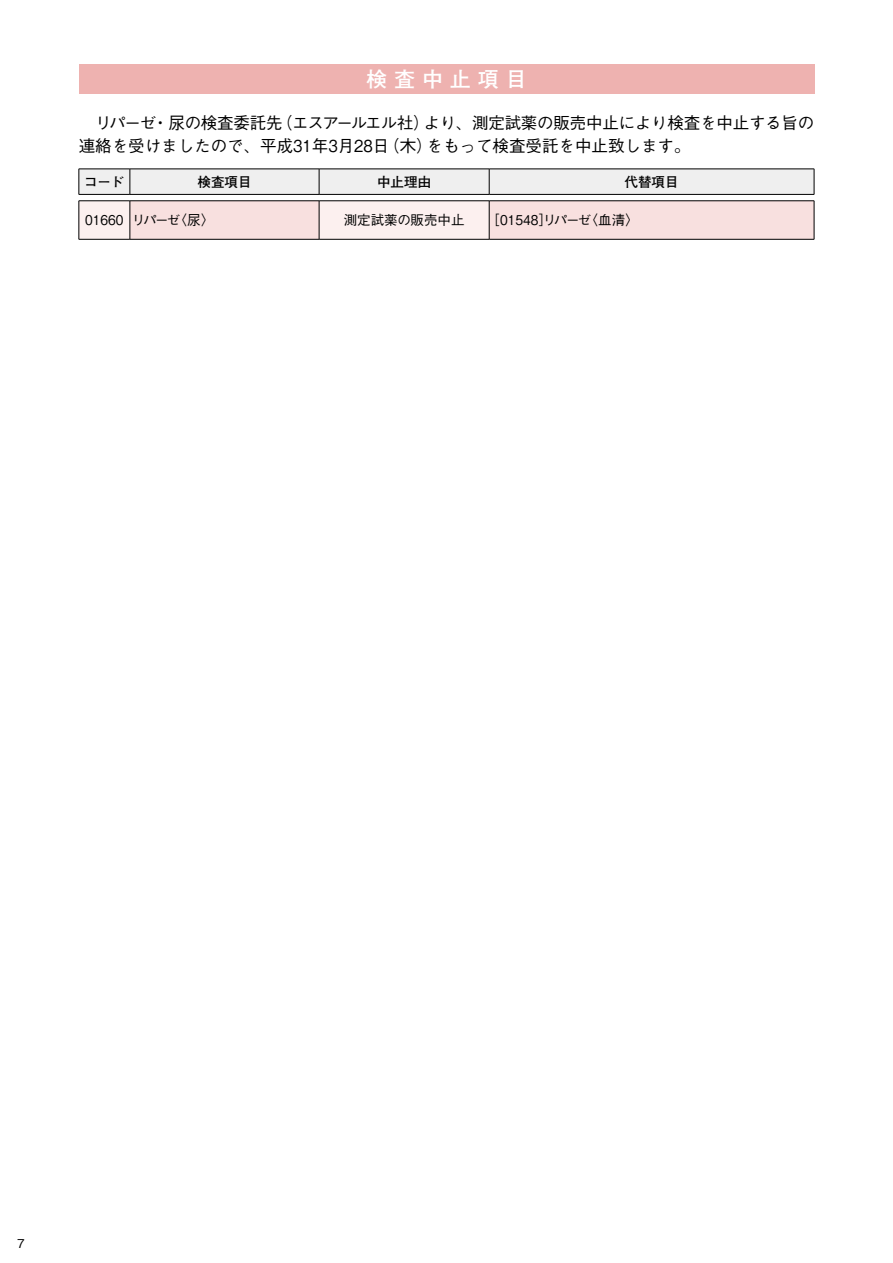
<style>
.page{position:relative;width:893px;height:1263px;background:#fff}
.page>*{position:absolute;margin:0;border:0;box-sizing:border-box;transform-origin:0 0}
.t1{font:700 21px "Futo Go B101 Pro";color:#fff}
.t2{font:500 16.5px/22.5px "Gothic BBB Pro";letter-spacing:-.015em;color:#000}
.t3{font:500 13.5px "Gothic BBB Pro";color:#000}
.t4{font:700 13.5px "Futo Go B101 Pro";color:#000}
.t5{font:500 13.5px "Gothic BBB Pro";color:#000;scale:.9 1}
.t6{font:500 12.15px "Gothic BBB Pro";color:#000}
</style>
<div class="page">
<div style="left:79px;top:64px;width:735px;height:30px;background:#eeb2b0"></div>
<svg style="left:80px;top:202px;width:734px;height:37px"></svg>
<svg style="left:79px;top:169px;width:736px;height:25px"></svg>
<hr style="left:79px;top:194px;width:51px;height:1px;background:#000">
<hr style="left:130px;top:194px;width:189px;height:1px;background:#000">
<hr style="left:319px;top:194px;width:170px;height:1px;background:#000">
<hr style="left:489px;top:194px;width:325px;height:1px;background:#000">
<hr style="left:79px;top:201px;width:51px;height:1px;background:#000">
<hr style="left:79px;top:201px;width:1px;height:38px;background:#000">
<hr style="left:130px;top:201px;width:189px;height:1px;background:#000">
<hr style="left:130px;top:201px;width:1px;height:38px;background:#000">
<hr style="left:319px;top:201px;width:170px;height:1px;background:#000">
<hr style="left:319px;top:201px;width:1px;height:38px;background:#000">
<hr style="left:489px;top:201px;width:325px;height:1px;background:#000">
<hr style="left:489px;top:201px;width:1px;height:38px;background:#000">
<hr style="left:814px;top:201px;width:1px;height:38px;background:#000">
<hr style="left:79px;top:239px;width:51px;height:1px;background:#000">
<hr style="left:130px;top:239px;width:189px;height:1px;background:#000">
<hr style="left:319px;top:239px;width:170px;height:1px;background:#000">
<hr style="left:489px;top:239px;width:325px;height:1px;background:#000">
<p class="t1" style="left:366px;top:62px;width:162px">検 査 中 止 項 目</p>
<p class="t2" style="left:79px;top:110px;width:737px;text-indent:16px">リパーゼ・尿の検査委託先（エスアールエル社）より、測定試薬の販売中止により検査を中止する旨の連絡を受けましたので、平成31年3月28日（木）をもって検査受託を中止致します。</p>
<p class="t4" style="left:84px;top:171px;width:42px">コード</p>
<p class="t4" style="left:197px;top:171px;width:55px">検査項目</p>
<p class="t4" style="left:377px;top:171px;width:55px">中止理由</p>
<p class="t4" style="left:625px;top:171px;width:55px">代替項目</p>
<p class="t5" style="left:85px;top:209px;width:146px">01660 リパーゼ〈尿〉</p>
<p class="t3" style="left:344px;top:209px;width:122px">測定試薬の販売中止</p>
<p class="t3" style="left:486px;top:209px;width:155px">［01548］リパーゼ〈血清〉</p>
<p class="t6" style="left:17px;top:1234px;width:9px">7</p>
</div>
